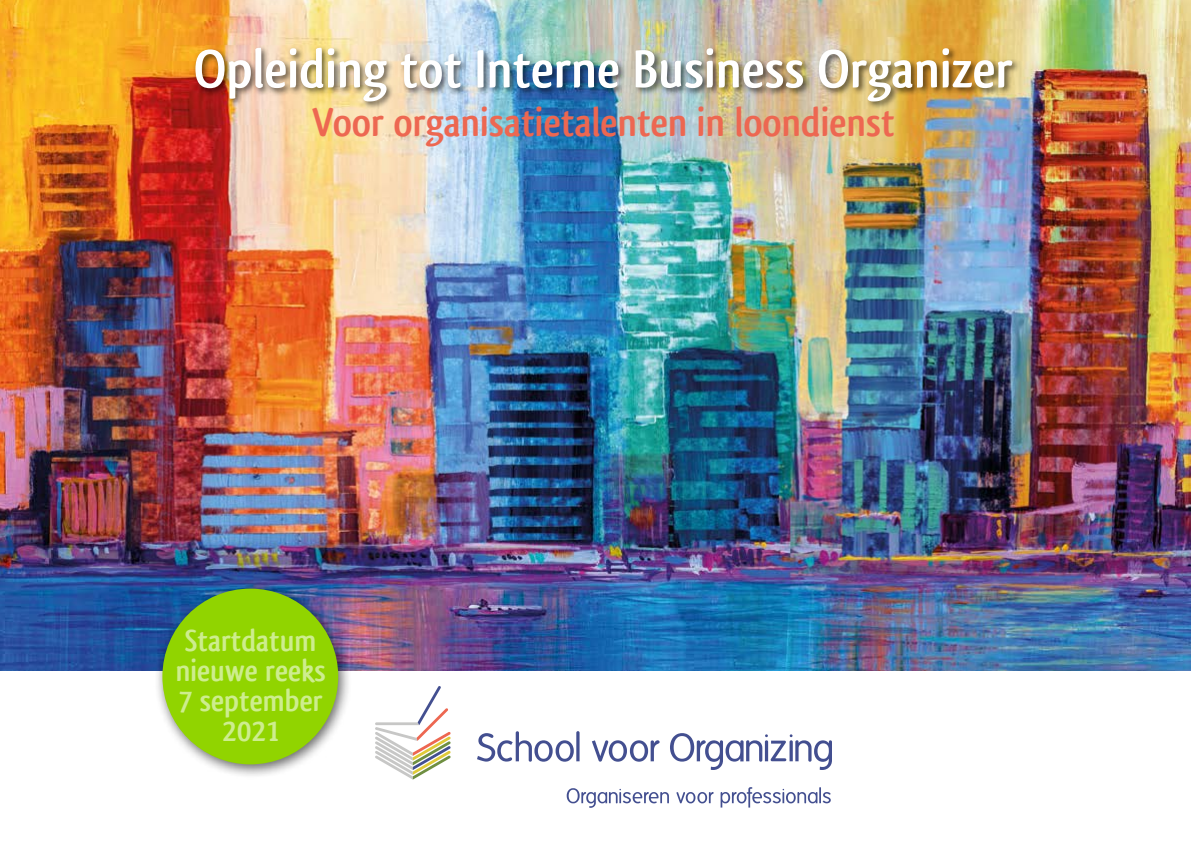
<style>
.page{position:relative;width:1191px;height:842px;background:#fff}
.page>*{position:absolute;margin:0;border:0;box-sizing:border-box;transform-origin:0 0}
.t1{font:700 56px "Qlassik";color:#fff}
.t2{font:700 42px "Qlassik";color:#ed6751}
.t3{font:700 32px "Qlassik";color:#cded8e}
</style>
<div class="page">
<img style="left:0;top:0;width:1191px;height:671px">
<svg style="left:375px;top:686px;width:76px;height:94px"></svg>
<svg style="left:477px;top:731px;width:102px;height:31px"></svg>
<svg style="left:592px;top:740px;width:67px;height:22px"></svg>
<svg style="left:670px;top:733px;width:162px;height:37px"></svg>
<svg style="left:566px;top:788px;width:103px;height:20px"></svg>
<svg style="left:676px;top:792px;width:37px;height:11px"></svg>
<svg style="left:720px;top:787px;width:110px;height:20px"></svg>
<div style="left:193px;top:45px;width:827px;height:64px;background:#000;opacity:.6"></div>
<div style="left:154px;top:580px;width:199px;height:199px;background:#000;opacity:.6"></div>
<div style="left:162px;top:589px;width:176px;height:175px;background:#91d400;border-radius:50%"></div>
<p class="t1" style="left:194px;top:36px;width:820px">Opleiding tot Interne Business Organizer</p>
<p class="t2" style="left:312px;top:98px;width:584px">Voor organisatietalenten in loondienst</p>
<p class="t3" style="left:185px;top:622px;width:133px">Startdatum</p>
<p class="t3" style="left:176px;top:652px;width:151px">nieuwe reeks</p>
<p class="t3" style="left:179px;top:682px;width:145px">7 september</p>
<p class="t3" style="left:223px;top:712px;width:58px">2021</p>
</div>
